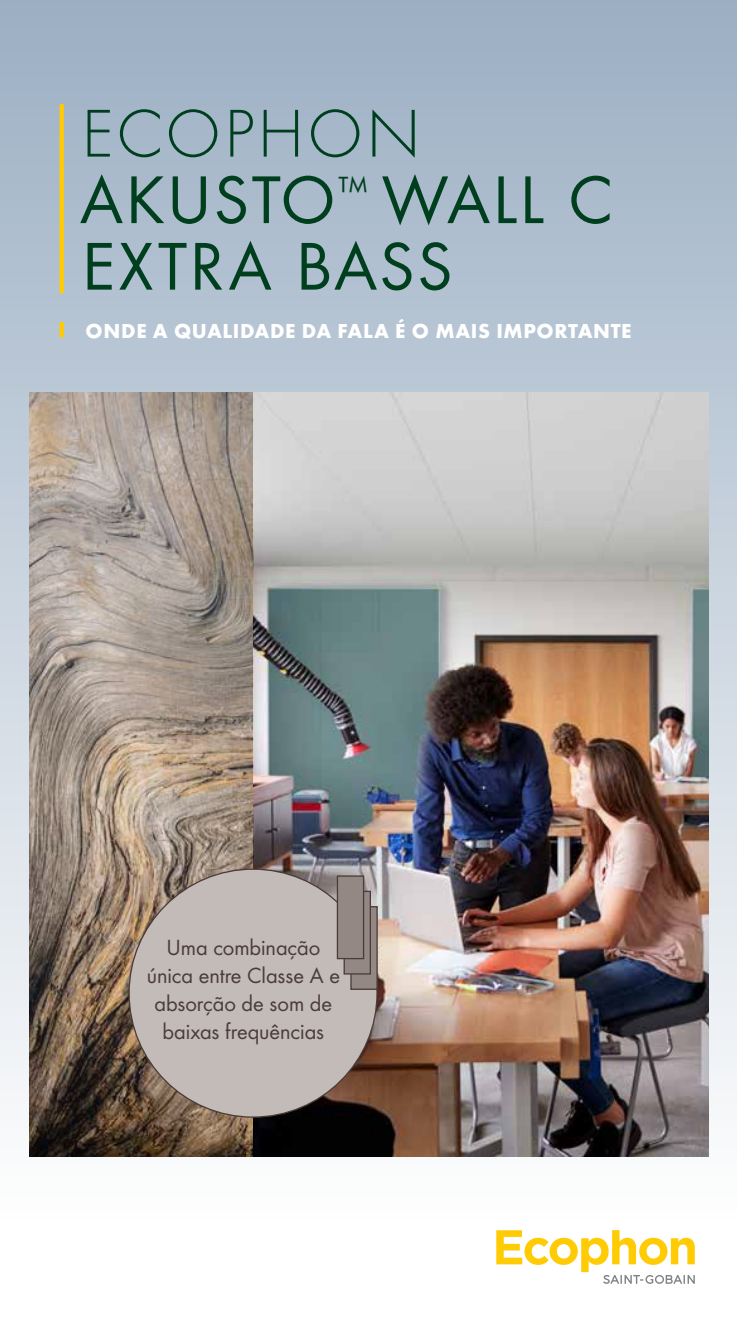
<style>
.page{position:relative;width:737px;height:1340px;background:#fff}
.page>*{position:absolute;margin:0;border:0;box-sizing:border-box;transform-origin:0 0}
.t1{font:70px/66.5px "Futura Boo";letter-spacing:.04em;color:#003f1e}
.t2{font:300 70px "Futura";letter-spacing:.04em;color:#003f1e}
.t3{font:40.77px "Futura Boo";color:#003f1e}
.t4{font:22.75px/28px "Futura Boo";letter-spacing:-.005em;color:#4b3c37;text-align:center}
.t5{font:700 21px "Futura";letter-spacing:.025em;color:#fff}
</style>
<div class="page">
<div style="left:0;top:0;width:737px;height:1219px;background:linear-gradient(to bottom,#9cb0c4,#f9f9f9)"></div>
<img style="left:30px;top:392px;width:678px;height:764px">
<svg style="left:60px;top:322px;width:4px;height:15px"></svg>
<svg style="left:60px;top:104px;width:4px;height:189px"></svg>
<div style="left:129px;top:869px;width:248px;height:248px;background:#c2bbb8;border-radius:50%"></div>
<div style="left:350px;top:906px;width:28px;height:83px;background:#948885;border:1px solid #4b3c37"></div>
<div style="left:343px;top:890px;width:28px;height:84px;background:#948885;border:1px solid #4b3c37"></div>
<div style="left:337px;top:875px;width:27px;height:84px;background:#948885;border:1px solid #4b3c37"></div>
<svg style="left:496px;top:1230px;width:198px;height:53px"></svg>
<h1 class="t2" style="left:81px;top:94px;width:341px">ECOPHON</h1>
<h1 class="t1" style="left:382px;top:168px;width:232px">WALL C</h1>
<h1 class="t1" style="left:80px;top:168px;width:374px">AKUSTO<br>EXTRA BASS</h1>
<p class="t5" style="left:86px;top:317px;width:547px">ONDE A QUALIDADE DA FALA OÉ MAIS IMPORTANTE</p>
<h2 class="t3" style="left:339px;top:166px;width:30px">™</h2>
<p class="t4" style="left:147px;top:933px;width:195px">Uma combinação única entre Classe A e absorção de som de baixas frequências</p>
</div>
